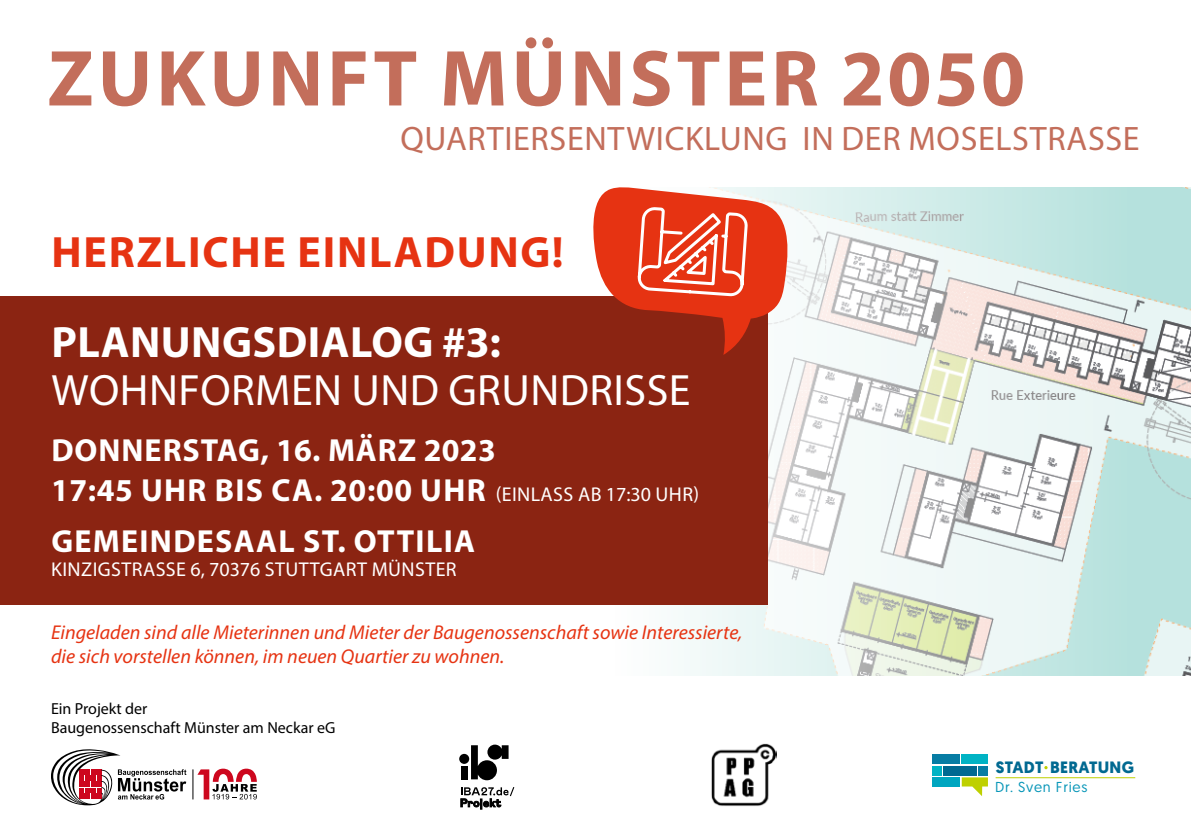
<style>
.page{position:relative;width:1191px;height:840px;background:#fff}
.page>*{position:absolute;margin:0;border:0;box-sizing:border-box;transform-origin:0 0}
.t1{font:700 80px "Myriad Pro";letter-spacing:.05em;color:#c36e5b}
.t2{font:44px "Myriad Pro";letter-spacing:.01em;color:#fff}
.t3{font:700 44px "Myriad Pro";letter-spacing:.04em;color:#e63312}
.t4{font:700 44px "Myriad Pro";letter-spacing:.01em;color:#fff}
.t5{font:34px "Myriad Pro";letter-spacing:.02em;color:#c36e5b}
.t6{font:700 32px/40px "Myriad Pro";letter-spacing:.04em;color:#fff}
.t7{font:italic 20px/24px "Myriad Pro";color:#e63312}
.t8{font:20px "Myriad Pro";letter-spacing:.02em;color:#fff}
.t9{font:700 16.4px "Geomanist";letter-spacing:.02em;color:#006991}
.t10{font:16px/19.2px "Myriad Pro";color:#000}
.t11{font:14.4px "Geomanist";letter-spacing:.05em;color:#0896b8}
.s1{font-weight:400;font-size:20px}
</style>
<div class="page">
<img style="left:361px;top:187px;width:830px;height:489px">
<svg style="left:51px;top:749px;width:135px;height:55px"></svg>
<hr style="left:193px;top:769px;width:1px;height:30px;background:#000">
<svg style="left:197px;top:768px;width:60px;height:31px"></svg>
<svg style="left:471px;top:744px;width:37px;height:35px"></svg>
<div style="left:459px;top:753px;width:10px;height:10px;background:#000;border-radius:50%"></div>
<div style="left:461px;top:765px;width:6px;height:14px;background:#000"></div>
<svg style="left:461px;top:787px;width:53px;height:21px"></svg>
<img style="left:711px;top:743px;width:65px;height:63px">
<div style="left:932px;top:765px;width:9px;height:10px;background:#00b3c4"></div>
<div style="left:961px;top:753px;width:27px;height:10px;background:#00b3c4"></div>
<div style="left:978px;top:765px;width:10px;height:10px;background:#077da4"></div>
<div style="left:943px;top:765px;width:33px;height:10px;background:#006991"></div>
<div style="left:932px;top:777px;width:28px;height:9px;background:#00a6c0"></div>
<svg style="left:961px;top:777px;width:27px;height:18px"></svg>
<div style="left:932px;top:753px;width:28px;height:10px;background:#077da4"></div>
<hr style="left:995px;top:777px;width:140px;height:1px;background:#bed000">
<div style="left:0;top:295px;width:767px;height:309px;background:#8b2412"></div>
<svg style="left:587px;top:187px;width:207px;height:169px"></svg>
<h1 class="t1" style="left:48px;top:26px;width:979px">ZUKUNFT MÜNSTER 2050</h1>
<h3 class="t5" style="left:400px;top:117px;width:740px">QUARTIERSENTWICKLUNG IN DER MOSELSTRASSE</h3>
<h2 class="t3" style="left:51px;top:223px;width:514px">HERZLICHE EINLADUNG!</h2>
<h2 class="t4" style="left:51px;top:313px;width:451px">PLANUNGSDIALOG #3:</h2>
<h2 class="t2" style="left:51px;top:363px;width:640px">WOHNFORMEN UND GRUNDRISSE</h2>
<h3 class="t6" style="left:51px;top:428px;width:649px">DONNERSTAG, 16. MÄRZ 2023<br>17:45 UHR BIS CA. 20:00 UHR <span class="s1">(EINLASS AB 17:30 UHR)</span></h3>
<h3 class="t6" style="left:51px;top:520px;width:425px">GEMEINDESAAL ST. OTTILIA</h3>
<p class="t8" style="left:51px;top:556px;width:407px">KINZIGSTRASSE 6, 70376 STUTTGART MÜNSTER</p>
<p class="t7" style="left:51px;top:619px;width:693px">Eingeladen sind alle Mieterinnen und Mieter der Baugenossenschaft sowie Interessierte, die sich vorstellen können, im neuen Quartier zu wohnen.</p>
<p class="t10" style="left:51px;top:698px;width:286px">Ein Projekt der<br>Baugenossenschaft Münster am Neckar eG</p>
<p class="t9" style="left:995px;top:756px;width:140px">STADT BERATUNG</p>
<p class="t11" style="left:995px;top:777px;width:94px">Dr. Sven Fries</p>
</div>
